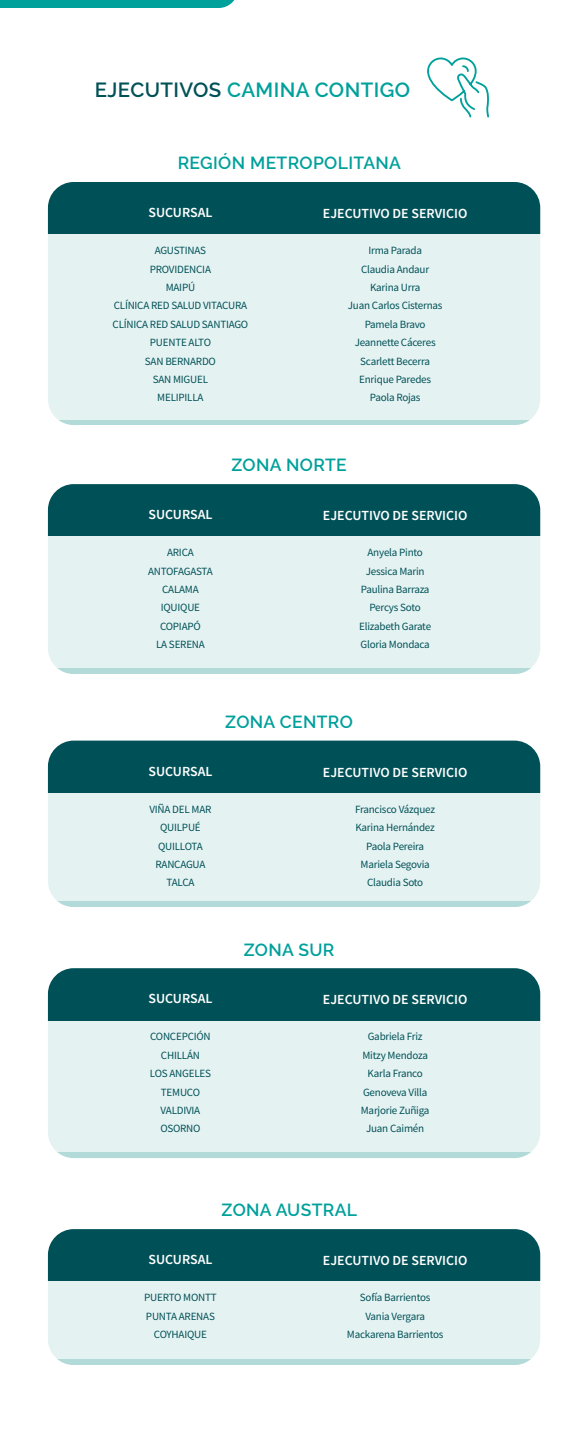
<style>
.page{position:relative;width:584px;height:1435px;background:#fff}
.page>*{position:absolute;margin:0;border:0;box-sizing:border-box;transform-origin:0 0}
.t1{font:600 20.4px "Raleway";letter-spacing:.02em;color:#00a09b}
.t2{font:600 17.5px "Raleway";letter-spacing:.02em;color:#00a09b}
.t3{font:600 13.9px "Source Sans Pro";color:#fff}
.t4{font:11px/18.4px "Source Sans Pro";letter-spacing:-.02em;color:#005157;text-align:center}
.s1{color:#005157}
</style>
<div class="page">
<div style="left:0;top:0;width:235px;height:8px;background:#00a09b"></div>
<div style="left:48px;top:182px;width:492px;height:243px;background:#e5f2f2;border-radius:26px"></div>
<div style="left:48px;top:182px;width:492px;height:52px;background:#005157"></div>
<div style="left:48px;top:420px;width:492px;height:5px;background:#b1dad8"></div>
<svg style="left:427px;top:57px;width:62px;height:61px"></svg>
<div style="left:48px;top:484px;width:492px;height:190px;background:#e5f2f2;border-radius:26px"></div>
<div style="left:48px;top:484px;width:492px;height:52px;background:#005157"></div>
<div style="left:48px;top:668px;width:492px;height:6px;background:#b1dad8"></div>
<div style="left:48px;top:968px;width:492px;height:190px;background:#e5f2f2;border-radius:26px"></div>
<div style="left:48px;top:968px;width:492px;height:53px;background:#005157"></div>
<div style="left:48px;top:1152px;width:492px;height:6px;background:#b1dad8"></div>
<div style="left:48px;top:1229px;width:492px;height:136px;background:#e5f2f2;border-radius:26px"></div>
<div style="left:48px;top:1229px;width:492px;height:52px;background:#005157"></div>
<div style="left:48px;top:1359px;width:492px;height:6px;background:#b1dad8"></div>
<div style="left:48px;top:741px;width:492px;height:166px;background:#e5f2f2;border-radius:26px"></div>
<div style="left:48px;top:741px;width:492px;height:52px;background:#005157"></div>
<div style="left:48px;top:901px;width:492px;height:6px;background:#b1dad8"></div>
<h1 class="t1" style="left:95px;top:74px;width:317px"><span class="s1">EJECUTIVOS</span> CAMINA CONTIGO</h1>
<h2 class="t2" style="left:178px;top:149px;width:225px">REGIÓN METROPOLITANA</h2>
<p class="t3" style="left:148px;top:203px;width:65px">SUCURSAL</p>
<p class="t4" style="left:113px;top:241px;width:137px">AGUSTINAS<br>PROVIDENCIA<br>MAIPÚ<br>CLÍNICA RED SALUD VITACURA<br>CLÍNICA RED SALUD SANTIAGO<br>PUENTE ALTO<br>SAN BERNARDO<br>SAN MIGUEL<br>MELIPILLA</p>
<p class="t3" style="left:323px;top:204px;width:146px">EJECUTIVO DE SERVICIO</p>
<p class="t4" style="left:348px;top:241px;width:96px">Irma Parada<br>Claudia Andaur<br>Karina Urra<br>Juan Carlos Cisternas<br>Pamela Bravo<br>Jeannette Cáceres<br>Scarlett Becerra<br>Enrique Paredes<br>Paola Rojas</p>
<p class="t3" style="left:148px;top:505px;width:65px">SUCURSAL</p>
<p class="t4" style="left:148px;top:543px;width:66px">ARICA<br>ANTOFAGASTA<br>CALAMA<br>IQUIQUE<br>COPIAPÓ<br>LA SERENA</p>
<h2 class="t2" style="left:231px;top:452px;width:117px">ZONA NORTE</h2>
<p class="t3" style="left:323px;top:506px;width:146px">EJECUTIVO DE SERVICIO</p>
<p class="t4" style="left:359px;top:543px;width:73px">Anyela Pinto<br>Jessica Marin<br>Paulina Barraza<br>Percys Soto<br>Elizabeth Garate<br>Gloria Mondaca</p>
<h2 class="t2" style="left:225px;top:708px;width:129px">ZONA CENTRO</h2>
<p class="t3" style="left:148px;top:762px;width:65px">SUCURSAL</p>
<p class="t4" style="left:149px;top:800px;width:64px">VIÑA DEL MAR<br>QUILPUÉ<br>QUILLOTA<br>RANCAGUA<br>TALCA</p>
<p class="t3" style="left:323px;top:763px;width:146px">EJECUTIVO DE SERVICIO</p>
<p class="t4" style="left:355px;top:800px;width:82px">Francisco Vázquez<br>Karina Hernández<br>Paola Pereira<br>Mariela Segovia<br>Claudia Soto</p>
<p class="t3" style="left:148px;top:989px;width:65px">SUCURSAL</p>
<p class="t4" style="left:150px;top:1027px;width:63px">CONCEPCIÓN<br>CHILLÁN<br>LOS ANGELES<br>TEMUCO<br>VALDIVIA<br>OSORNO</p>
<h2 class="t2" style="left:244px;top:936px;width:92px">ZONA SUR</h2>
<p class="t3" style="left:323px;top:990px;width:146px">EJECUTIVO DE SERVICIO</p>
<p class="t4" style="left:361px;top:1027px;width:70px">Gabriela Friz<br>Mitzy Mendoza<br>Karla Franco<br>Genoveva Villa<br>Marjorie Zuñiga<br>Juan Caimén</p>
<h2 class="t2" style="left:222px;top:1197px;width:137px">ZONA AUSTRAL</h2>
<p class="t3" style="left:148px;top:1250px;width:65px">SUCURSAL</p>
<p class="t4" style="left:144px;top:1288px;width:74px">PUERTO MONTT<br>PUNTA ARENAS<br>COYHAIQUE</p>
<p class="t3" style="left:323px;top:1251px;width:146px">EJECUTIVO DE SERVICIO</p>
<p class="t4" style="left:347px;top:1288px;width:98px">Sofía Barrientos<br>Vania Vergara<br>Mackarena Barrientos</p>
</div>
